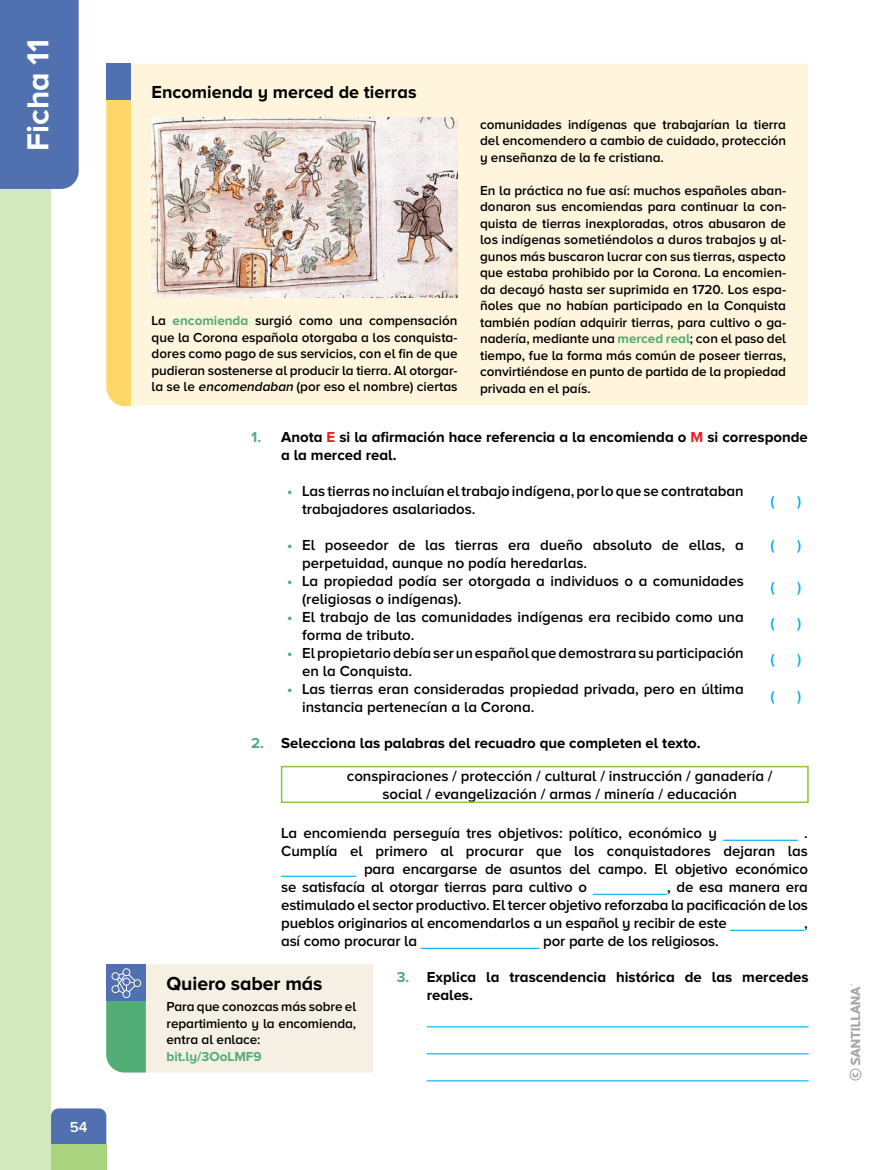
<style>
.page{position:relative;width:893px;height:1170px;background:#fff}
.page>*{position:absolute;margin:0;border:0;box-sizing:border-box;transform-origin:0 0}
.t1{font:700 31.5px "Proxima Nova A";color:#fff}
.t2{font:700 19.5px "Proxima Nova A";letter-spacing:-.005em;color:#000}
.t3{font:700 18px "Proxima Nova A";color:#000}
.t4{font:600 15px/18px "Proxima Nova A";color:#000}
.t5{font:700 15px/18px "Proxima Nova A";color:#000}
.t6{font:600 15px "Proxima Nova A";color:#00aeef}
.t7{font:600 15px "Proxima Nova A";color:#fff}
.t8{font:600 13.5px/16.5px "Proxima Nova A";color:#000;text-align:justify}
.t9{font:700 13.5px "Proxima Nova A";letter-spacing:-.005em;color:#53ad77}
.s1{font-weight:700;color:#53ad77}
.s2{font-style:italic}
.s3{color:#53ad77}
.s4{color:#ed1d24}
</style>
<div class="page">
<div style="left:0;top:172px;width:51px;height:997px;background:#d3e8bc"></div>
<div style="left:0;top:0;width:79px;height:189px;background:#5170b0"></div>
<div style="left:51px;top:1108px;width:55px;height:36px;background:#5170b0"></div>
<div style="left:51px;top:1144px;width:55px;height:25px;background:#abd481"></div>
<hr style="left:427px;top:1026px;width:382px;height:1px;background:#00aeef">
<hr style="left:427px;top:1053px;width:382px;height:1px;background:#00aeef">
<hr style="left:427px;top:1080px;width:382px;height:1px;background:#00aeef">
<hr style="left:723px;top:839px;width:75px;height:1px;background:#00aeef">
<hr style="left:281px;top:875px;width:75px;height:1px;background:#00aeef">
<hr style="left:593px;top:893px;width:74px;height:1px;background:#00aeef">
<hr style="left:730px;top:929px;width:74px;height:1px;background:#00aeef">
<hr style="left:421px;top:947px;width:118px;height:1px;background:#00aeef">
<div style="left:281px;top:765px;width:528px;height:38px;border:2px solid #8dc63f"></div>
<svg style="left:106px;top:964px;width:267px;height:108px;background:#dee3d6"></svg>
<div style="left:131px;top:64px;width:677px;height:341px;background:#fff4dc"></div>
<div style="left:106px;top:100px;width:25px;height:306px;background:#ffd668"></div>
<div style="left:106px;top:64px;width:25px;height:36px;background:#5170b0"></div>
<img style="left:152px;top:118px;width:306px;height:180px">
<svg style="left:849px;top:984px;width:12px;height:96px"></svg>
<h1 class="t1" style="left:20px;top:151px;width:114px;rotate:-90deg">Ficha 11</h1>
<p class="t7" style="left:70px;top:1118px;width:19px">54</p>
<p class="t3" style="left:152px;top:82px;width:267px">Encomienda y merced de tierras</p>
<p class="t8" style="left:152px;top:312px;width:308px">La <span class="s1">encomienda</span> surgió como una compensación que la Corona española otorgaba a los conquista&shy;dores como pago de sus servicios, con el fin de que pudieran sostenerse al producir la tierra. Al otorgar&shy;la se le <span class="s2">encomendaban</span> (por eso el nombre) ciertas</p>
<p class="t8" style="left:480px;top:115px;width:308px">comunidades indígenas que trabajarían la tierra del encomendero a cambio de cuidado, protección y enseñanza de la fe cristiana.</p>
<p class="t8" style="left:480px;top:181px;width:308px">En la práctica no fue así: muchos españoles aban&shy;donaron sus encomiendas para continuar la con&shy;quista de tierras inexploradas, otros abusaron de los indígenas sometiéndolos a duros trabajos y al&shy;gunos más buscaron lucrar con sus tierras, aspecto que estaba prohibido por la Corona. La encomien&shy;da decayó hasta ser suprimida en 1720. Los espa&shy;ñoles que no habían participado en la Conquista también podían adquirir tierras, para cultivo o ga&shy;nadería, mediante una <span class="s1">merced real</span>; con el paso del tiempo, fue la forma más común de poseer tierras, convirtiéndose en punto de partida de la propiedad privada en el país.</p>
<p class="t5" style="left:281px;top:428px;width:528px;text-indent:-30px"><span class="s3">1.</span> Anota <span class="s4">E</span> si la afirmación hace referencia a la encomienda o <span class="s4">M</span> si corresponde a la merced real.</p>
<p class="t4" style="left:302px;top:482px;width:443px;text-indent:-15px"><span class="s1">•</span> Las tierras no incluían el trabajo indígena, por lo que se contrataban trabajadores asalariados.</p>
<p class="t6" style="left:770px;top:492px;width:6px">(</p>
<p class="t6" style="left:797px;top:492px;width:6px">)</p>
<p class="t4" style="left:302px;top:536px;width:443px;text-indent:-15px"><span class="s1">•</span> El poseedor de las tierras era dueño absoluto de ellas, a perpetuidad, aunque no podía heredarlas.</p>
<p class="t6" style="left:770px;top:537px;width:6px">(</p>
<p class="t6" style="left:797px;top:537px;width:6px">)</p>
<p class="t4" style="left:302px;top:572px;width:443px;text-indent:-15px"><span class="s1">•</span> La propiedad podía ser otorgada a individuos o a comunidades (religiosas o indígenas).</p>
<p class="t6" style="left:770px;top:578px;width:6px">(</p>
<p class="t6" style="left:797px;top:578px;width:6px">)</p>
<p class="t4" style="left:302px;top:608px;width:443px;text-indent:-15px"><span class="s1">•</span> El trabajo de las comunidades indígenas era recibido como una forma de tributo.</p>
<p class="t6" style="left:770px;top:614px;width:6px">(</p>
<p class="t6" style="left:797px;top:614px;width:6px">)</p>
<p class="t4" style="left:302px;top:644px;width:443px;text-indent:-15px"><span class="s1">•</span> El propietario debía ser un español que demostrara su participación en la Conquista.</p>
<p class="t6" style="left:770px;top:650px;width:6px">(</p>
<p class="t6" style="left:797px;top:650px;width:6px">)</p>
<p class="t4" style="left:302px;top:680px;width:443px;text-indent:-15px"><span class="s1">•</span> Las tierras eran consideradas propiedad privada, pero en última instancia pertenecían a la Corona.</p>
<p class="t6" style="left:770px;top:687px;width:6px">(</p>
<p class="t6" style="left:797px;top:687px;width:6px">)</p>
<p class="t5" style="left:251px;top:734px;width:451px"><span class="s3">2.</span> Selecciona las palabras del recuadro que completen el texto.</p>
<p class="t4" style="left:347px;top:767px;width:427px;text-align:center">conspiraciones / protección / cultural / instrucción / ganadería / social / evangelización / armas / minería / educación</p>
<p class="t4" style="left:281px;top:824px;width:437px">La encomienda perseguía tres objetivos: político, económico y</p>
<p class="t4" style="left:804px;top:824px;width:5px">.</p>
<p class="t4" style="left:281px;top:842px;width:528px">Cumplía el primero al procurar que los conquistadores dejaran las</p>
<p class="t4" style="left:364px;top:860px;width:445px">para encargarse de asuntos del campo. El objetivo económico</p>
<p class="t4" style="left:281px;top:878px;width:307px">se satisfacía al otorgar tierras para cultivo o</p>
<p class="t4" style="left:281px;top:878px;width:528px;text-align:justify;text-indent:386px">, de esa manera era estimulado el sector productivo. El tercer objetivo reforzaba la pacificación de los pueblos originarios al encomendarlos a un español y recibir de este</p>
<p class="t4" style="left:804px;top:914px;width:5px">,</p>
<p class="t4" style="left:281px;top:932px;width:137px">así como procurar la</p>
<p class="t4" style="left:543px;top:932px;width:177px">por parte de los religiosos.</p>
<h2 class="t2" style="left:166px;top:972px;width:158px">Quiero saber más</h2>
<p class="t8" style="left:166px;top:998px;width:191px">Para que conozcas más sobre el repartimiento y la encomienda, entra al enlace:</p>
<p class="t9" style="left:166px;top:1048px;width:97px">bit.ly/3OoLMF9</p>
<p class="t5" style="left:427px;top:968px;width:383px;text-indent:-30px"><span class="s3">3.</span> Explica la trascendencia histórica de las mercedes reales.</p>
</div>
